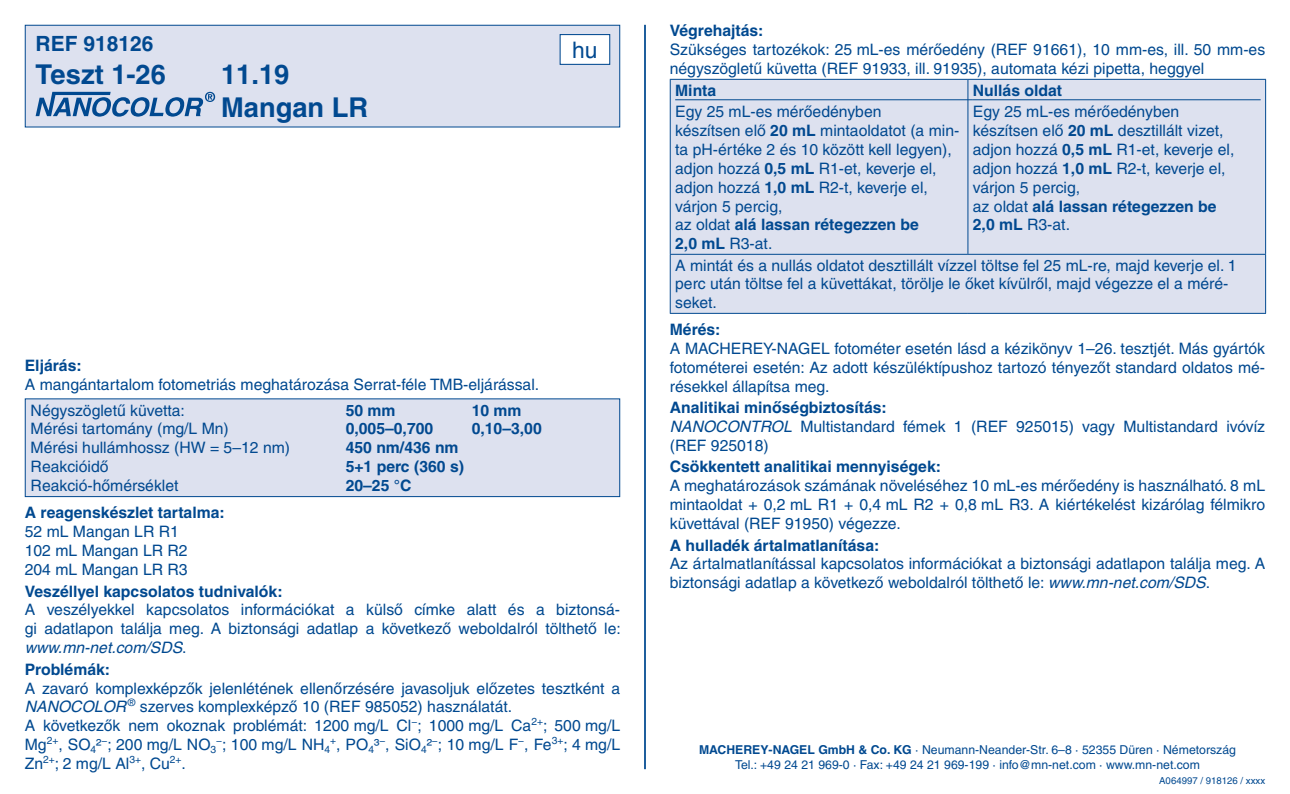
<style>
.page{position:relative;width:1290px;height:794px;background:#fff}
.page>*{position:absolute;margin:0;border:0;box-sizing:border-box;transform-origin:0 0}
.t1{font:700 27.3px/32.9px "Helvetica LT Pro";color:#014990}
.t2{font:22.75px "Helvetica LT Pro";color:#014990}
.t3{font:700 21px "Helvetica LT Pro";color:#014990}
.t4{font:15.75px/18.9px "Helvetica LT Pro";color:#014990}
.t5{font:700 15.75px "Helvetica LT Pro";color:#014990}
.t6{font:12.25px/14.7px "Helvetica LT Pro";color:#014990;text-align:center}
.t7{font:9.62px "Helvetica LT Pro";color:#014990}
.s1{font-style:italic}
.s2{font-weight:700}
</style>
<div class="page">
<hr style="left:644px;top:25px;width:2px;height:744px;background:#014990">
<div style="left:25px;top:25px;width:595px;height:102px;background:#dde1ef"></div>
<svg style="left:36px;top:92px;width:179px;height:25px"></svg>
<div style="left:25px;top:25px;width:595px;height:102px;border:1px solid #014990"></div>
<div style="left:560px;top:35px;width:50px;height:29px;background:#fff"></div>
<div style="left:560px;top:34px;width:50px;height:31px;border:1px solid #014990"></div>
<div style="left:25px;top:399px;width:595px;height:97px;background:#dde1ef"></div>
<div style="left:25px;top:398px;width:595px;height:99px;border:1px solid #014990"></div>
<div style="left:671px;top:80px;width:594px;height:233px;background:#dde1ef"></div>
<hr style="left:670px;top:79px;width:298px;height:1px;background:#014990">
<hr style="left:670px;top:80px;width:1px;height:174px;background:#014990">
<hr style="left:968px;top:79px;width:298px;height:1px;background:#014990">
<hr style="left:967px;top:80px;width:1px;height:174px;background:#014990">
<hr style="left:1265px;top:80px;width:1px;height:174px;background:#014990">
<hr style="left:670px;top:255px;width:1px;height:58px;background:#014990">
<hr style="left:1265px;top:255px;width:1px;height:58px;background:#014990">
<hr style="left:670px;top:313px;width:298px;height:1px;background:#014990">
<hr style="left:968px;top:313px;width:298px;height:1px;background:#014990">
<hr style="left:670px;top:254px;width:298px;height:1px;background:#014990">
<hr style="left:968px;top:254px;width:298px;height:1px;background:#014990">
<hr style="left:675px;top:99px;width:298px;height:1px;background:#014990">
<hr style="left:973px;top:99px;width:287px;height:1px;background:#014990">
<h3 class="t3" style="left:36px;top:30px;width:119px">REF 918126</h3>
<h1 class="t1" style="left:36px;top:58px;width:132px">Teszt 1‑26</h1>
<h1 class="t1" style="left:221px;top:58px;width:149px">11.19<br>Mangan LR</h1>
<h2 class="t2" style="left:572px;top:36px;width:27px">hu</h2>
<p class="t5" style="left:25px;top:356px;width:58px">Eljárás:</p>
<p class="t4" style="left:31px;top:372px;width:510px;line-height:25.2px;text-indent:-6px">A mangántartalom fotometriás meghatározása Serrat-féle TMB-eljárással.<br>Négyszögletű küvetta:</p>
<p class="t5" style="left:346px;top:400px;width:51px">50 mm</p>
<p class="t5" style="left:472px;top:400px;width:51px">10 mm</p>
<p class="t4" style="left:31px;top:419px;width:200px">Mérési tartomány (mg/L Mn)</p>
<p class="t5" style="left:346px;top:419px;width:89px">0,005–0,700</p>
<p class="t5" style="left:472px;top:419px;width:72px">0,10–3,00</p>
<p class="t4" style="left:31px;top:438px;width:261px">Mérési hullámhossz (HW = 5–12 nm)</p>
<p class="t5" style="left:346px;top:438px;width:114px">450 nm/436 nm</p>
<p class="t4" style="left:31px;top:457px;width:79px">Reakcióidő</p>
<p class="t5" style="left:346px;top:457px;width:120px">5+1 perc (360 s)</p>
<p class="t4" style="left:31px;top:476px;width:149px">Reakció-hőmérséklet</p>
<p class="t5" style="left:346px;top:476px;width:67px">20–25 °C</p>
<p class="t5" style="left:25px;top:503px;width:201px">A reagenskészlet tartalma:</p>
<p class="t4" style="left:25px;top:522px;width:164px">52 mL Mangan LR R1<br>102 mL Mangan LR R2<br>204 mL Mangan LR R3</p>
<p class="t5" style="left:25px;top:581px;width:259px">Veszéllyel kapcsolatos tudnivalók:</p>
<p class="t4" style="left:25px;top:600px;width:598px;text-align:justify">A veszélyekkel kapcsolatos információkat a külső címke alatt és a biztonsá&shy;gi adatlapon találja meg. A biztonsági adatlap a következő weboldalról tölthető le: <span class="s1">www.mn‑net.com/SDS</span>.</p>
<p class="t5" style="left:25px;top:659px;width:87px">Problémák:</p>
<p class="t4" style="left:25px;top:678px;width:597px">A zavaró komplexképzők jelenlétének ellenőrzésére javasoljuk előzetes tesztként a <span class="s1">NANOCOLOR</span> <sup>®</sup> szerves komplexképző 10 (REF 985052) használatát.<br>A következők nem okoznak problémát: 1200 mg/L Cl<sup>−</sup>; 1000 mg/L Ca<sup>2+</sup>; 500 mg/L Mg<sup>2+</sup>, SO<sub>4</sub>²<sup>−</sup>; 200 mg/L NO<sub>3</sub><sup>−</sup>; 100 mg/L NH<sub>4</sub><sup>+</sup>, PO<sub>4</sub>³<sup>−</sup>, SiO<sub>4</sub>²<sup>−</sup>; 10 mg/L F<sup>−</sup>, Fe<sup>3+</sup>; 4 mg/L Zn<sup>2+</sup>; 2 mg/L Al<sup>3+</sup>, Cu<sup>2+</sup>.</p>
<p class="t5" style="left:670px;top:21px;width:95px">Végrehajtás:</p>
<p class="t4" style="left:670px;top:40px;width:597px">Szükséges tartozékok: 25 mL-es mérőedény (REF 91661), 10 mm-es, ill. 50 mm-es négyszögletű küvetta (REF 91933, ill. 91935), automata kézi pipetta, heggyel</p>
<p class="t5" style="left:675px;top:80px;width:43px">Minta</p>
<p class="t4" style="left:675px;top:102px;width:286px">Egy 25 mL-es mérőedényben<br>készítsen elő <span class="s2">20 mL</span> mintaoldatot (a min&shy;ta pH-értéke 2 és 10 között kell legyen), adjon hozzá <span class="s2">0,5 mL</span> R1-et, keverje el, adjon hozzá <span class="s2">1,0 mL</span> R2-t, keverje el, várjon 5 percig,<br>az oldat <span class="s2">alá lassan rétegezzen be<br>2,0 mL</span> R3-at.</p>
<p class="t5" style="left:973px;top:80px;width:91px">Nullás oldat</p>
<p class="t4" style="left:973px;top:102px;width:263px">Egy 25 mL-es mérőedényben készítsen elő <span class="s2">20 mL</span> desztillált vizet, adjon hozzá <span class="s2">0,5 mL</span> R1-et, keverje el, adjon hozzá <span class="s2">1,0 mL</span> R2-t, keverje el, várjon 5 percig,<br>az oldat <span class="s2">alá lassan rétegezzen be<br>2,0 mL</span> R3-at.</p>
<p class="t4" style="left:675px;top:255px;width:563px">A mintát és a nullás oldatot desztillált vízzel töltse fel 25 mL-re, majd keverje el. 1 perc után töltse fel a küvettákat, törölje le őket kívülről, majd végezze el a méré&shy;seket.</p>
<p class="t5" style="left:670px;top:320px;width:52px">Mérés:</p>
<p class="t4" style="left:670px;top:339px;width:597px;text-align:justify">A MACHEREY‑NAGEL fotométer esetén lásd a kézikönyv 1–26. tesztjét. Más gyártók fotométerei esetén: Az adott készüléktípushoz tartozó tényezőt standard oldatos mé&shy;résekkel állapítsa meg.</p>
<p class="t4" style="left:670px;top:398px;width:597px"><span class="s2">Analitikai minőségbiztosítás:<br></span><span class="s1">NANOCONTROL</span> Multistandard fémek 1 (REF 925015) vagy Multistandard ivóvíz (REF 925018)</p>
<p class="t5" style="left:670px;top:457px;width:273px">Csökkentett analitikai mennyiségek:</p>
<p class="t4" style="left:670px;top:476px;width:597px;text-align:justify">A meghatározások számának növeléséhez 10 mL-es mérőedény is használható. 8 mL mintaoldat + 0,2 mL R1 + 0,4 mL R2 + 0,8 mL R3. A kiértékelést kizárólag félmikro küvettával (REF 91950) végezze.</p>
<p class="t5" style="left:670px;top:535px;width:211px">A hulladék ártalmatlanítása:</p>
<p class="t4" style="left:670px;top:554px;width:597px">Az ártalmatlanítással kapcsolatos információkat a biztonsági adatlapon találja meg. A biztonsági adatlap a következő weboldalról tölthető le: <span class="s1">www.mn‑net.com/SDS</span>.</p>
<p class="t6" style="left:699px;top:743px;width:538px"><span class="s2">MACHEREY‑NAGEL GmbH &amp; Co. KG</span> · Neumann-Neander-Str. 6–8 · 52355 Düren · Németország<br>Tel.: +49 24 21 969‑0 · Fax: +49 24 21 969‑199 · info@mn‑net.com · www.mn‑net.com</p>
<p class="t7" style="left:1159px;top:774px;width:107px">A064997 / 918126 / xxxx</p>
</div>
